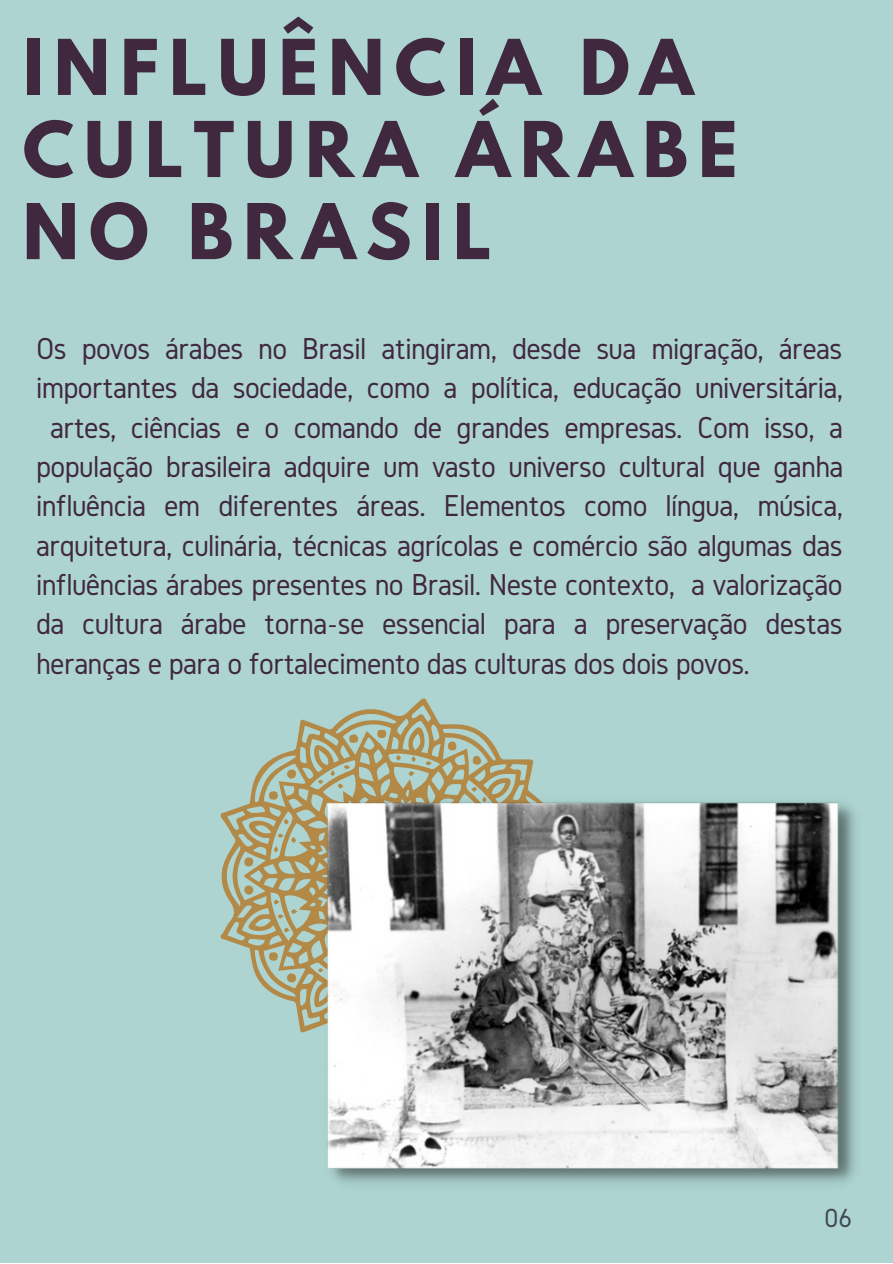
<style>
.page{position:relative;width:893px;height:1264px;background:#fff}
.page>*{position:absolute;margin:0;border:0;box-sizing:border-box;transform-origin:0 0}
.t1{font:700 67.95px/82.1px "League Spartan";letter-spacing:.15em;color:#40283e}
.t2{font:31.5px "Gidole";letter-spacing:-.02em;color:#40283e}
.t3{font:27.15px "Gidole";color:#3f4652}
</style>
<div class="page">
<div style="left:0;top:0;width:892px;height:1262px;background:#add4d1"></div>
<svg style="left:220px;top:698px;width:314px;height:335px"></svg>
<div style="left:448px;top:741px;width:8px;height:9px;background:#b28947;border-radius:50%"></div>
<svg style="left:472px;top:755px;width:9px;height:9px"></svg>
<svg style="left:287px;top:769px;width:9px;height:9px"></svg>
<svg style="left:269px;top:791px;width:9px;height:9px"></svg>
<svg style="left:287px;top:973px;width:9px;height:9px"></svg>
<svg style="left:269px;top:951px;width:9px;height:9px"></svg>
<svg style="left:377px;top:729px;width:9px;height:9px"></svg>
<svg style="left:349px;top:734px;width:9px;height:9px"></svg>
<svg style="left:244px;top:857px;width:9px;height:9px"></svg>
<svg style="left:244px;top:885px;width:10px;height:9px"></svg>
<svg style="left:408px;top:771px;width:6px;height:5px"></svg>
<svg style="left:337px;top:783px;width:6px;height:5px"></svg>
<svg style="left:291px;top:908px;width:6px;height:5px"></svg>
<svg style="left:291px;top:836px;width:5px;height:7px"></svg>
<svg style="left:396px;top:754px;width:5px;height:6px"></svg>
<svg style="left:425px;top:761px;width:7px;height:4px"></svg>
<svg style="left:411px;top:756px;width:4px;height:6px"></svg>
<svg style="left:318px;top:967px;width:4px;height:5px"></svg>
<svg style="left:344px;top:765px;width:6px;height:4px"></svg>
<svg style="left:330px;top:770px;width:5px;height:6px"></svg>
<svg style="left:318px;top:779px;width:5px;height:5px"></svg>
<svg style="left:284px;top:927px;width:5px;height:5px"></svg>
<svg style="left:277px;top:914px;width:7px;height:4px"></svg>
<svg style="left:274px;top:899px;width:5px;height:5px"></svg>
<svg style="left:284px;top:818px;width:5px;height:6px"></svg>
<svg style="left:274px;top:846px;width:4px;height:6px"></svg>
<svg style="left:278px;top:833px;width:6px;height:4px"></svg>
<svg style="left:471px;top:786px;width:26px;height:6px"></svg>
<img style="left:322px;top:792px;width:534px;height:391px">
<h1 class="t1" style="left:23px;top:35px;width:716px">INFLUÊNCIA DA<br>CULTURA ÁRABE<br>NO BRASIL</h1>
<p class="t2" style="left:36px;top:331px;width:807px">Os povos árabes no Brasil atingiram, desde sua migração, áreas</p>
<p class="t2" style="left:36px;top:370px;width:808px">importantes da sociedade, como a política, educação universitária,</p>
<p class="t2" style="left:50px;top:410px;width:794px">artes, ciências e o comando de grandes empresas. Com isso, a</p>
<p class="t2" style="left:36px;top:449px;width:808px">população brasileira adquire um vasto universo cultural que ganha</p>
<p class="t2" style="left:36px;top:488px;width:808px">influência em diferentes áreas. Elementos como língua, música,</p>
<p class="t2" style="left:36px;top:528px;width:808px">arquitetura, culinária, técnicas agrícolas e comércio são algumas das</p>
<p class="t2" style="left:36px;top:567px;width:808px">influências árabes presentes no Brasil. Neste contexto, a valorização</p>
<p class="t2" style="left:36px;top:606px;width:807px">da cultura árabe torna-se essencial para a preservação destas</p>
<p class="t2" style="left:36px;top:646px;width:715px">heranças e para o fortalecimento das culturas dos dois povos.</p>
<p class="t3" style="left:824px;top:1202px;width:30px">06</p>
</div>
